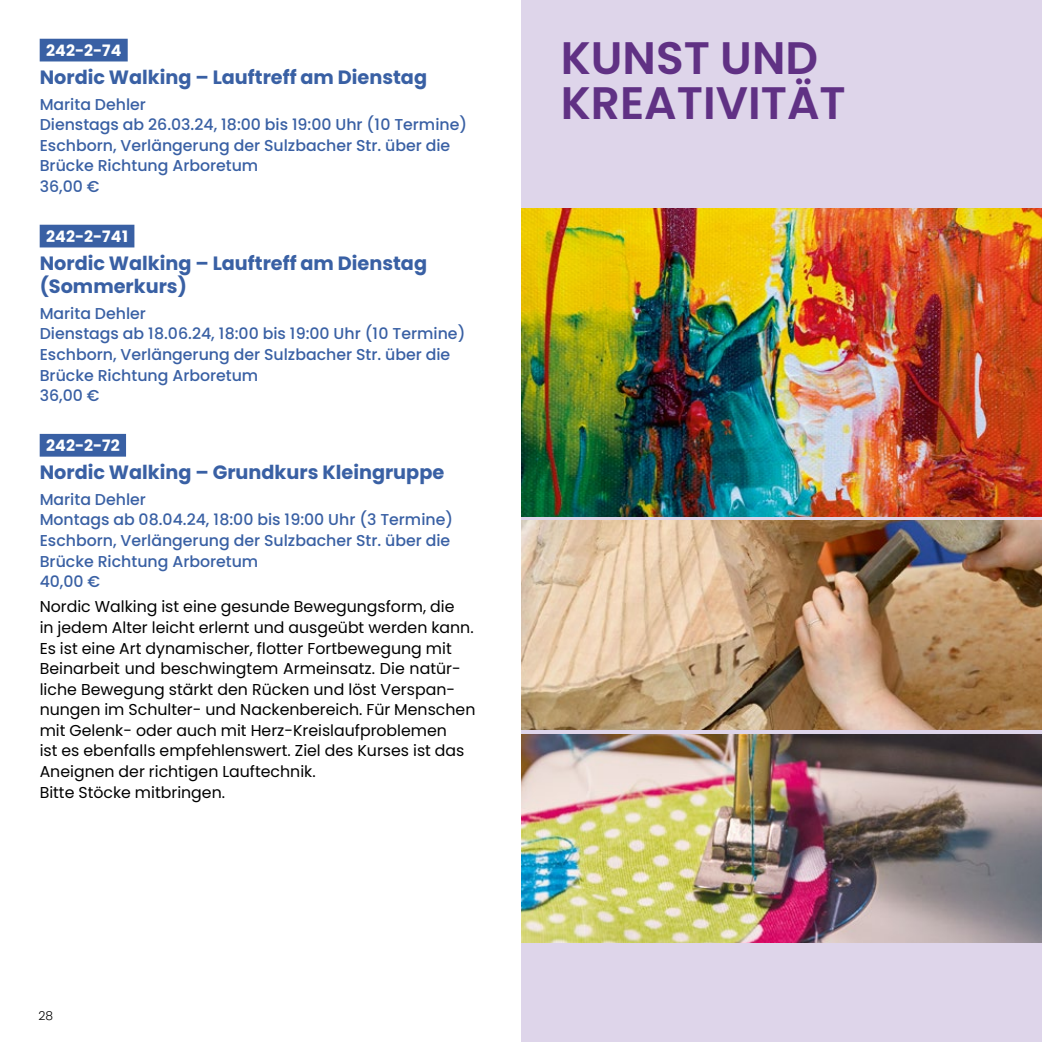
<style>
.page{position:relative;width:1042px;height:1042px;background:#fff}
.page>*{position:absolute;margin:0;border:0;box-sizing:border-box;transform-origin:0 0}
.t1{font:600 45.5px/45.5px "Poppins";color:#603184}
.t2{font:700 19.25px/23.3px "Poppins";color:#3960a4}
.t3{font:15.75px/20.7px "Poppins";color:#000}
.t4{font:500 15.75px/20.7px "Poppins";color:#3960a4}
.t5{font:700 15.75px "Poppins";color:#fff}
.t6{font:300 12.25px "Poppins";color:#000}
</style>
<div class="page">
<div style="left:521px;top:0;width:521px;height:1042px;background:#ded5ea"></div>
<img style="left:521px;top:521px;width:521px;height:208px">
<img style="left:521px;top:734px;width:521px;height:209px">
<img style="left:521px;top:208px;width:521px;height:308px">
<div style="left:40px;top:39px;width:88px;height:22px;background:#3960a4"></div>
<div style="left:40px;top:225px;width:94px;height:22px;background:#3960a4"></div>
<div style="left:40px;top:434px;width:86px;height:23px;background:#3960a4"></div>
<p class="t5" style="left:46px;top:42px;width:77px">242-2-74</p>
<p class="t2" style="left:40px;top:66px;width:389px">Nordic Walking – Lauftreff am Dienstag</p>
<p class="t4" style="left:40px;top:94px;width:429px">Marita Dehler<br>Dienstags ab 26.03.24, 18:00 bis 19:00 Uhr (10 Termine)<br>Eschborn, Verlängerung der Sulzbacher Str. über die<br>Brücke Richtung Arboretum<br>36,00 €</p>
<p class="t5" style="left:46px;top:228px;width:84px">242-2-741</p>
<p class="t2" style="left:40px;top:252px;width:389px">Nordic Walking – Lauftreff am Dienstag (Sommerkurs)</p>
<p class="t4" style="left:40px;top:303px;width:427px">Marita Dehler<br>Dienstags ab 18.06.24, 18:00 bis 19:00 Uhr (10 Termine)<br>Eschborn, Verlängerung der Sulzbacher Str. über die<br>Brücke Richtung Arboretum<br>36,00 €</p>
<p class="t5" style="left:46px;top:437px;width:75px">242-2-72</p>
<p class="t2" style="left:40px;top:461px;width:406px">Nordic Walking – Grundkurs Kleingruppe</p>
<p class="t4" style="left:40px;top:489px;width:415px">Marita Dehler<br>Montags ab 08.04.24, 18:00 bis 19:00 Uhr (3 Termine)<br>Eschborn, Verlängerung der Sulzbacher Str. über die<br>Brücke Richtung Arboretum<br>40,00 €</p>
<p class="t3" style="left:40px;top:597px;width:437px">Nordic Walking ist eine gesunde Bewegungsform, die<br>in jedem Alter leicht erlernt und ausgeübt werden kann.<br>Es ist eine Art dynamischer, flotter Fortbewegung mit Beinarbeit und beschwingtem Armeinsatz. Die natür&shy;liche Bewegung stärkt den Rücken und löst Verspan&shy;nungen im Schulter- und Nackenbereich. Für Menschen mit Gelenk- oder auch mit Herz-Kreislaufproblemen<br>ist es ebenfalls empfehlenswert. Ziel des Kurses ist das Aneignen der richtigen Lauftechnik.<br>Bitte Stöcke mitbringen.</p>
<p class="t6" style="left:38px;top:1008px;width:16px">28</p>
<h1 class="t1" style="left:561px;top:35px;width:287px">KUNST UND<br>KREATIVITÄT</h1>
</div>
